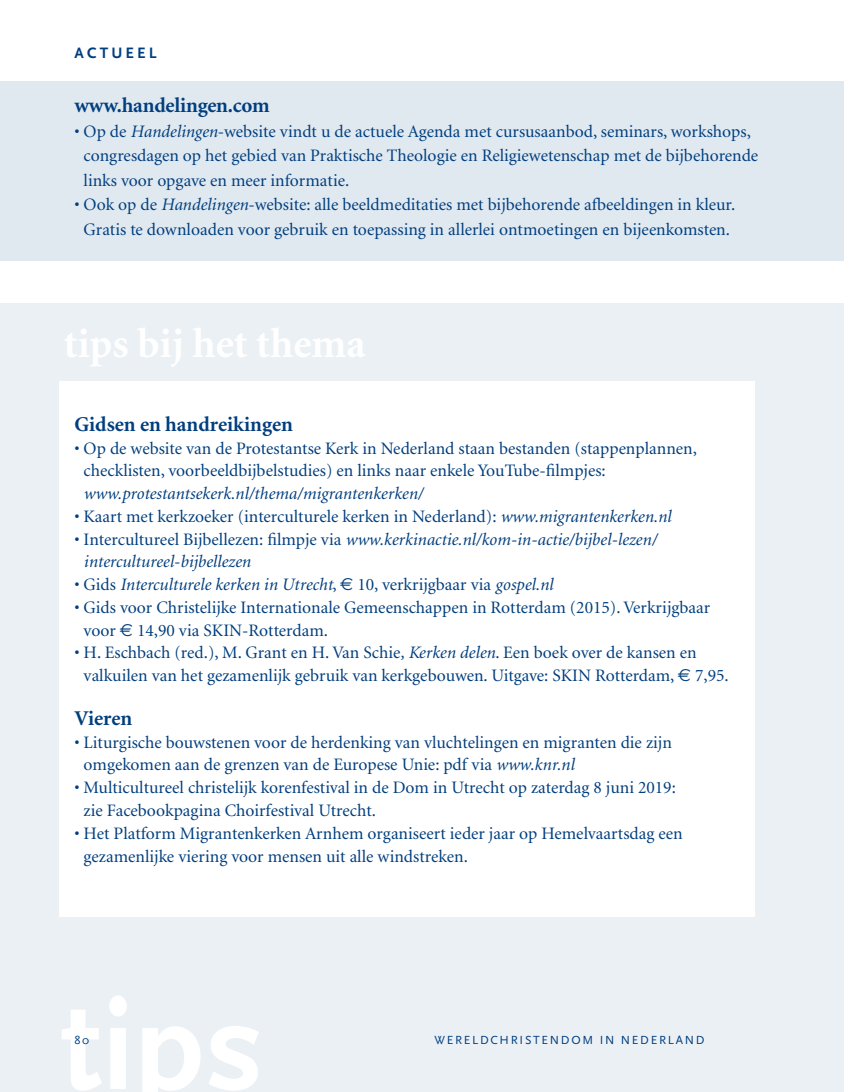
<style>
.page{position:relative;width:844px;height:1092px;background:#fff}
.page>*{position:absolute;margin:0;border:0;box-sizing:border-box;transform-origin:0 0}
.t1{font:700 21px "Minion";letter-spacing:-.005em;color:#003e7e}
.t2{font:17.5px/22.8px "Minion";color:#003e7e}
.t3{font:italic 17.5px/22.8px "Minion";color:#003e7e}
.t4{font:700 15.75px "Scala Sans";letter-spacing:.2em;color:#003e7e}
.t5{font:12.25px "Scala Sans";letter-spacing:.14em;color:#003e7e}
.s1{font-style:italic}
.s2{font-style:normal}
.s3{font-family:"Euro Sans";font-style:normal}
.s4{font-family:"Euro Sans"}
</style>
<div class="page">
<div style="left:0;top:304px;width:843px;height:787px;background:#ebf0f5"></div>
<div style="left:60px;top:381px;width:694px;height:535px;background:#fff"></div>
<div style="left:0;top:81px;width:843px;height:179px;background:#e0e8f0"></div>
<p class="t4" style="left:74px;top:44px;width:84px">ACTUEEL</p>
<p class="t1" style="left:74px;top:95px;width:197px">www.handelingen.com</p>
<p class="t2" style="left:84px;top:119px;width:676px;line-height:24.5px;text-indent:-9px">• Op de <span class="s1">Handelingen</span>-website vindt u de actuele Agenda met cursusaanbod, seminars, workshops, congresdagen op het gebied van Praktische Theologie en Religiewetenschap met de bijbehorende links voor opgave en meer informatie.</p>
<p class="t2" style="left:74px;top:193px;width:662px;line-height:24.5px;text-align:center">• Ook op de <span class="s1">Handelingen</span>-website: alle beeldmeditaties met bijbehorende afbeeldingen in kleur.<br>Gratis te downloaden voor gebruik en toepassing in allerlei ontmoetingen en bijeenkomsten.</p>
<p class="t1" style="left:74px;top:413px;width:220px">Gidsen en handreikingen</p>
<p class="t2" style="left:84px;top:437px;width:614px;text-indent:-9px">• Op de website van de Protestantse Kerk in Nederland staan bestanden (stappenplannen, checklisten, voorbeeldbijbelstudies) en links naar enkele YouTube-filmpjes:</p>
<p class="t3" style="left:84px;top:482px;width:341px">www.protestantsekerk.nl/thema/migrantenkerken/</p>
<p class="t2" style="left:74px;top:505px;width:598px">• Kaart met kerkzoeker (interculturele kerken in Nederland): <span class="s1">www.migrantenkerken.nl</span></p>
<p class="t3" style="left:84px;top:528px;width:574px;text-indent:-9px"><span class="s2">• Intercultureel Bijbellezen: filmpje via</span> www.kerkinactie.nl/kom-in-actie/bijbel-lezen/ intercultureel-bijbellezen</p>
<p class="t3" style="left:74px;top:573px;width:480px"><span class="s2">• Gids</span> Interculturele kerken in Utrecht<span class="s2">,</span> <span class="s3">E</span> <span class="s2">10, verkrijgbaar via</span> gospel.nl</p>
<p class="t2" style="left:84px;top:596px;width:628px;text-indent:-9px">• Gids voor Christelijke Internationale Gemeenschappen in Rotterdam (2015). Verkrijgbaar voor <span class="s4">E</span> 14,90 via SKIN-Rotterdam.</p>
<p class="t2" style="left:84px;top:642px;width:646px;text-indent:-9px">• H. Eschbach (red.), M. Grant en H. Van Schie<span class="s1">, Kerken delen</span>. Een boek over de kansen en valkuilen van het gezamenlijk gebruik van kerkgebouwen. Uitgave: SKIN Rotterdam, <span class="s4">E</span> 7,95.</p>
<p class="t1" style="left:74px;top:707px;width:59px">Vieren</p>
<p class="t2" style="left:84px;top:731px;width:589px;text-indent:-9px">• Liturgische bouwstenen voor de herdenking van vluchtelingen en migranten die zijn omgekomen aan de grenzen van de Europese Unie: pdf via <span class="s1">www.knr.nl</span></p>
<p class="t2" style="left:84px;top:776px;width:593px;text-indent:-9px">• Multicultureel christelijk korenfestival in de Dom in Utrecht op zaterdag 8 juni 2019: zie Facebookpagina Choirfestival Utrecht.</p>
<p class="t2" style="left:84px;top:822px;width:600px;text-indent:-9px">• Het Platform Migrantenkerken Arnhem organiseert ieder jaar op Hemelvaartsdag een gezamenlijke viering voor mensen uit alle windstreken.</p>
<p class="t5" style="left:74px;top:1032px;width:16px">80</p>
<p class="t5" style="left:434px;top:1032px;width:271px">WERELDCHRISTENDOM IN NEDERLAND</p>
</div>
